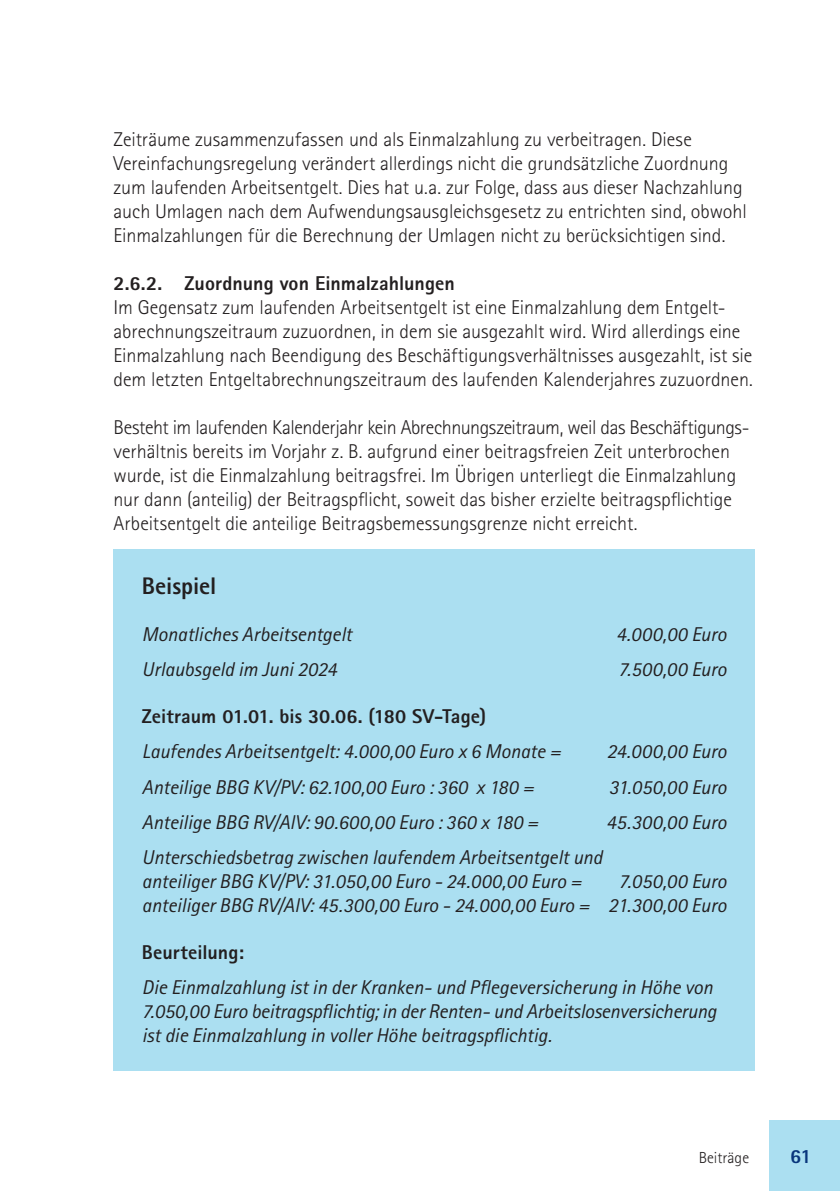
<style>
.page{position:relative;width:840px;height:1191px;background:#fff}
.page>*{position:absolute;margin:0;border:0;box-sizing:border-box;transform-origin:0 0}
.t1{font:800 24px "Rotis Sans Serif Std";letter-spacing:-.005em;color:#231f20}
.t2{font:300 20px/24px "Rotis Sans Serif Std";letter-spacing:-.005em;color:#231f20}
.t3{font:italic 20px/24px "Rotis Sans Serif Std";letter-spacing:-.005em;color:#231f20}
.t4{font:800 20px "Rotis Sans Serif Std";color:#231f20}
.t5{font:italic 20px "Rotis Sans Serif Std";letter-spacing:.02em;color:#231f20}
.t6{font:800 20px "Rotis Sans Serif Std";color:#08357c}
.t7{font:300 16px "Rotis Sans Serif Std";color:#231f20}
</style>
<div class="page">
<div style="left:768px;top:1120px;width:71px;height:71px;background:#abdff1"></div>
<div style="left:113px;top:549px;width:641px;height:521px;background:#abdff1"></div>
<p class="t2" style="left:113px;top:127px;width:634px">Zeiträume zusammenzufassen und als Einmalzahlung zu verbeitragen. Diese Vereinfachungsregelung verändert allerdings nicht die grundsätzliche Zuordnung zum laufenden Arbeitsentgelt. Dies hat u.a. zur Folge, dass aus dieser Nachzahlung auch Umlagen nach dem Aufwendungsausgleichsgesetz zu entrichten sind, obwohl Einmalzahlungen für die Berechnung der Umlagen nicht zu berücksichtigen sind.</p>
<p class="t4" style="left:113px;top:270px;width:342px">2.6.2. Zuordnung von Einmalzahlungen</p>
<p class="t2" style="left:113px;top:295px;width:640px">Im Gegensatz zum laufenden Arbeitsentgelt ist eine Einmalzahlung dem Entgelt&shy;abrechnungszeitraum zuzuordnen, in dem sie ausgezahlt wird. Wird allerdings eine Einmalzahlung nach Beendigung des Beschäftigungsverhältnisses ausgezahlt, ist sie dem letzten Entgeltabrechnungszeitraum des laufenden Kalenderjahres zuzuordnen.</p>
<p class="t2" style="left:113px;top:415px;width:635px">Besteht im laufenden Kalenderjahr kein Abrechnungszeitraum, weil das Beschäftigungs&shy;verhältnis bereits im Vorjahr z. B. aufgrund einer beitragsfreien Zeit unterbrochen wurde, ist die Einmalzahlung beitragsfrei. Im Übrigen unterliegt die Einmalzahlung nur dann (anteilig) der Beitragspflicht, soweit das bisher erzielte beitragspflichtige Arbeitsentgelt die anteilige Beitragsbemessungsgrenze nicht erreicht.</p>
<p class="t1" style="left:142px;top:570px;width:76px">Beispiel</p>
<p class="t3" style="left:142px;top:622px;width:211px">Monatliches Arbeitsentgelt</p>
<p class="t5" style="left:615px;top:622px;width:112px">4.000,00 Euro</p>
<p class="t3" style="left:142px;top:657px;width:196px">Urlaubsgeld im Juni 2024</p>
<p class="t3" style="left:617px;top:657px;width:110px">7.500,00 Euro</p>
<p class="t4" style="left:142px;top:703px;width:345px">Zeitraum 01.01. bis 30.06. (180 SV-Tage)</p>
<p class="t3" style="left:142px;top:739px;width:420px">Laufendes Arbeitsentgelt: 4.000,00 Euro x 6 Monate =</p>
<p class="t3" style="left:606px;top:739px;width:121px">24.000,00 Euro</p>
<p class="t3" style="left:142px;top:775px;width:393px">Anteilige BBG KV/PV: 62.100,00 Euro : 360 x 180 =</p>
<p class="t3" style="left:608px;top:775px;width:119px">31.050,00 Euro</p>
<p class="t3" style="left:142px;top:810px;width:398px">Anteilige BBG RV/AlV: 90.600,00 Euro : 360 x 180 =</p>
<p class="t3" style="left:605px;top:810px;width:122px">45.300,00 Euro</p>
<p class="t3" style="left:142px;top:845px;width:462px">Unterschiedsbetrag zwischen laufendem Arbeitsentgelt und anteiliger BBG KV/PV: 31.050,00 Euro - 24.000,00 Euro =</p>
<p class="t3" style="left:142px;top:869px;width:585px;text-align:right">7.050,00 Euro<br>anteiliger BBG RV/AlV: 45.300,00 Euro - 24.000,00 Euro = 21.300,00 Euro</p>
<p class="t4" style="left:142px;top:939px;width:103px">Beurteilung:</p>
<p class="t3" style="left:142px;top:975px;width:576px">Die Einmalzahlung ist in der Kranken- und Pflegeversicherung in Höhe von<br>7.050,00 Euro beitragspflichtig; in der Renten- und Arbeitslosenversicherung ist die Einmalzahlung in voller Höhe beitragspflichtig.</p>
<p class="t7" style="left:698px;top:1148px;width:52px">Beiträge</p>
<p class="t6" style="left:789px;top:1143px;width:23px">61</p>
</div>
